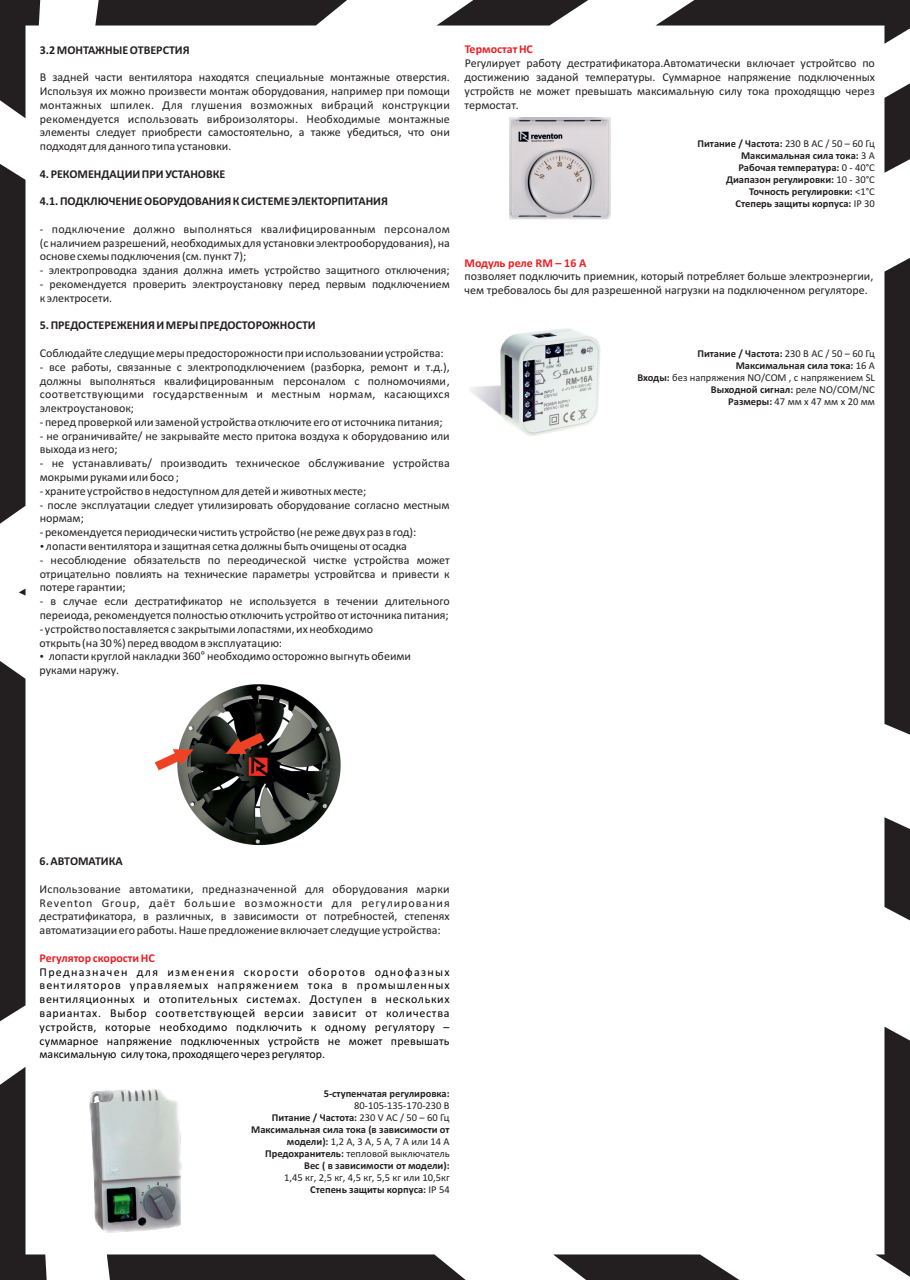
<style>
.page{position:relative;width:910px;height:1280px;background:#fff}
.page>*{position:absolute;margin:0;border:0;box-sizing:border-box;transform-origin:0 0}
.t1{font:12px/13.8px "Calibri";color:#231f20}
.t2{font:12px/13.8px "Calibri";color:#000;text-align:justify}
.t3{font:700 12px "Calibri";color:#231f20}
.t4{font:700 12px "Calibri";color:#ee1d23}
.t5{font:700 10.5px/12px "Calibri";color:#231f20;text-align:right}
.t6{font:10.5px/12px "Calibri";color:#231f20;text-align:right}
.s1{font-family:"Arial"}
.s2{font-weight:400}
.s3{font-weight:700}
</style>
<div class="page">
<div style="left:0;top:661px;width:26px;height:360px;background:#231f20"></div>
<svg style="left:19px;top:589px;width:7px;height:6px"></svg>
<div style="left:0;top:164px;width:26px;height:360px;background:#231f20"></div>
<svg style="left:0;top:1067px;width:47px;height:213px"></svg>
<svg style="left:107px;top:1254px;width:359px;height:26px;background:#312d2e"></svg>
<svg style="left:0;top:0;width:40px;height:118px"></svg>
<svg style="left:95px;top:0;width:252px;height:26px;background:#363233"></svg>
<svg style="left:437px;top:0;width:151px;height:26px"></svg>
<svg style="left:655px;top:0;width:255px;height:44px"></svg>
<svg style="left:884px;top:83px;width:26px;height:90px"></svg>
<div style="left:884px;top:258px;width:26px;height:477px;background:#231f20"></div>
<svg style="left:884px;top:817px;width:26px;height:103px;background:#413d3e"></svg>
<svg style="left:875px;top:1027px;width:35px;height:250px"></svg>
<svg style="left:553px;top:1254px;width:186px;height:26px"></svg>
<img style="left:89px;top:1089px;width:93px;height:144px">
<img style="left:510px;top:118px;width:101px;height:101px">
<img style="left:470px;top:328px;width:131px;height:108px">
<img style="left:154px;top:684px;width:186px;height:162px">
<p class="t3" style="left:40px;top:45px;width:151px">3.2 МОНТАЖНЫЕОТВЕРСТИЯ</p>
<p class="t1" style="left:40px;top:71px;width:412px;text-align:justify">В задней части вентилятора находятся специальные монтажные отверстия.<br>Используя их можно произвести монтаж оборудования, например при помощи монтажных шпилек. Для глушения возможных вибраций конструкции рекомендуется использовать виброизоляторы. Необходимые монтажные элементы следует приобрести самостоятельно, а также убедиться, что они подходятдляданного типа установки.</p>
<p class="t3" style="left:40px;top:169px;width:187px">4. РЕКОМЕНДАЦИИПРИУСТАНОВКЕ</p>
<p class="t3" style="left:40px;top:196px;width:350px">4.1. ПОДКЛЮЧЕНИЕОБОРУДОВАНИЯКСИСТЕМЕ ЭЛЕКТОРПИТАНИЯ</p>
<p class="t1" style="left:40px;top:223px;width:412px;text-align:justify">- подключение должно выполняться квалифицированным персоналом (с наличиемразрешений, необходимыхдля установкиэлектрооборудования), на основе схемыподключения (см. пункт 7);</p>
<p class="t1" style="left:40px;top:264px;width:412px">- электропроводка здания должна иметь устройство защитного отключения;</p>
<p class="t1" style="left:40px;top:278px;width:412px">- рекомендуется проверить электроустановку перед первым подключением к электросети.</p>
<p class="t3" style="left:40px;top:320px;width:277px">5. ПРЕДОСТЕРЕЖЕНИЯИМЕРЫПРЕДОСТОРОЖНОСТИ</p>
<p class="t1" style="left:40px;top:347px;width:405px">Соблюдайте следущиемерыпредосторожностиприиспользованииустройства:</p>
<p class="t1" style="left:40px;top:361px;width:412px;text-align:justify">- все работы, связанные с электроподключением (разборка, ремонт и т.д.), должны выполняться квалифицированным персоналом с полномочиями, соответствующими государственным и местным нормам, касающихся электроустановок;</p>
<p class="t1" style="left:40px;top:416px;width:404px">- передпроверкой илизаменойустройстваотключите его от источника питания;</p>
<p class="t1" style="left:40px;top:430px;width:412px">- не ограничивайте/ не закрывайте место притока воздуха к оборудованию или выхода из него;</p>
<p class="t1" style="left:40px;top:457px;width:412px">- не устанавливать/ производить техническое обслуживание устройства мокрыми руками илибосо ;</p>
<p class="t1" style="left:40px;top:485px;width:328px">- храните устройство в недоступномдлядетейиживотныхместе;</p>
<p class="t1" style="left:40px;top:499px;width:412px">- после эксплуатации следует утилизировать оборудование согласно местным нормам;</p>
<p class="t1" style="left:40px;top:526px;width:378px;text-align:center">- рекомендуется периодическичистить устройство (не режедвухраз в год): лопасти вентилятора изащитная сеткадолжныбыть очищеныот осадка</p>
<p class="t1" style="left:40px;top:554px;width:412px;text-align:justify">- несоблюдение обязательств по переодической чистке устройства может отрицательно повлиять на технические параметры устровйтсва и привести к потере гарантии;</p>
<p class="t1" style="left:40px;top:595px;width:412px">- в случае если дестратификатор не используется в течении длительного переиода, рекомендуется полностьюотключить устройтво от источника питания;</p>
<p class="t1" style="left:40px;top:623px;width:335px">- устройство поставляется с закрытыми лопастями, их необходимо открыть (на 30 %) передвводомв эксплуатацию:</p>
<p class="t1" style="left:40px;top:650px;width:373px;text-indent:9px">лопастикруглой накладки360<span class="s1">°</span> необходимо осторожно выгнуть обеими руками наружу.</p>
<p class="t4" style="left:465px;top:44px;width:70px">ТермостатHC</p>
<p class="t1" style="left:465px;top:57px;width:412px;text-align:justify">Регулирует работу дестратификатора.Автоматически включает устройтсво по достижению заданой температуры. Суммарное напряжение подключенных устройств не может превышать максимальную силу тока проходящцю через термостат.</p>
<p class="t5" style="left:697px;top:138px;width:179px">Питание / Частота: <span class="s2">230 В AC / 50 – 60 Гц<br></span>Максимальная сила тока: <span class="s2">3 А<br></span>Рабочая температура: <span class="s2">0 - 40°C<br></span>Диапазон регулировки: <span class="s2">10 - 30°C<br></span>Точность регулировки: <span class="s2">&lt;1°C<br></span>Степерь защиты корпуса: <span class="s2">IP 30</span></p>
<p class="t4" style="left:465px;top:258px;width:123px">Модуль реле RM – 16 A</p>
<p class="t1" style="left:465px;top:270px;width:410px">позволяет подключить приемник, который потребляет больше электроэнергии, чем требовалось бы для разрешенной нагрузки на подключенном регуляторе.</p>
<p class="t6" style="left:637px;top:348px;width:239px"><span class="s3">Питание / Частота:</span> 230 В AC / 50 – 60 Гц <span class="s3">Максимальная сила тока:</span> 16 A<br><span class="s3">Входы:</span> без напряжения NO/COM , с напряжением SL <span class="s3">Выходной сигнал:</span> реле NO/COM/NC<br><span class="s3">Размеры:</span> 47 мм x 47 мм x 20 мм</p>
<p class="t3" style="left:40px;top:856px;width:85px">6. АВТОМАТИКА</p>
<p class="t1" style="left:40px;top:883px;width:412px;text-align:justify">Использование автоматики, предназначенной для оборудования марки Reventon Group, даёт большие возможности для регулирования дестратификатора, в различных, в зависимости от потребностей, степенях автоматизацииего работы. Наше предложение включает следущие устройства:</p>
<p class="t4" style="left:40px;top:953px;width:117px">Регулятор скоростиHC</p>
<p class="t2" style="left:40px;top:966px;width:412px">Предназначен для изменения скорости оборотов однофазных вентиляторов управляемых напряжением тока в промышленных вентиляционных и отопительных системах. Доступен в нескольких вариантах. Выбор соответствующей версии зависит от количества устройств, которые необходимо подключить к одному регулятору – суммарное напряжение подключенных устройств не может превышать максимальную силу тока, проходящего через регулятор.</p>
<p class="t5" style="left:324px;top:1088px;width:127px">5-ступенчатая регулировка:</p>
<p class="t5" style="left:251px;top:1100px;width:200px"><span class="s2">80-105-135-170-230 В<br></span>Питание / Частота: <span class="s2">230 V AC / 50 – 60 Гц </span>Максимальная сила тока (в зависимости от модели): <span class="s2">1,2 A, 3 A, 5 A, 7 A или 14 A </span>Предохранитель: <span class="s2">тепловой выключатель </span>Вес ( в зависимости от модели):</p>
<p class="t6" style="left:284px;top:1172px;width:167px">1,45 кг, 2,5 кг, 4,5 кг, 5,5 кг или 10,5кг<br><span class="s3">Степень защиты корпуса:</span> IP 54</p>
</div>
